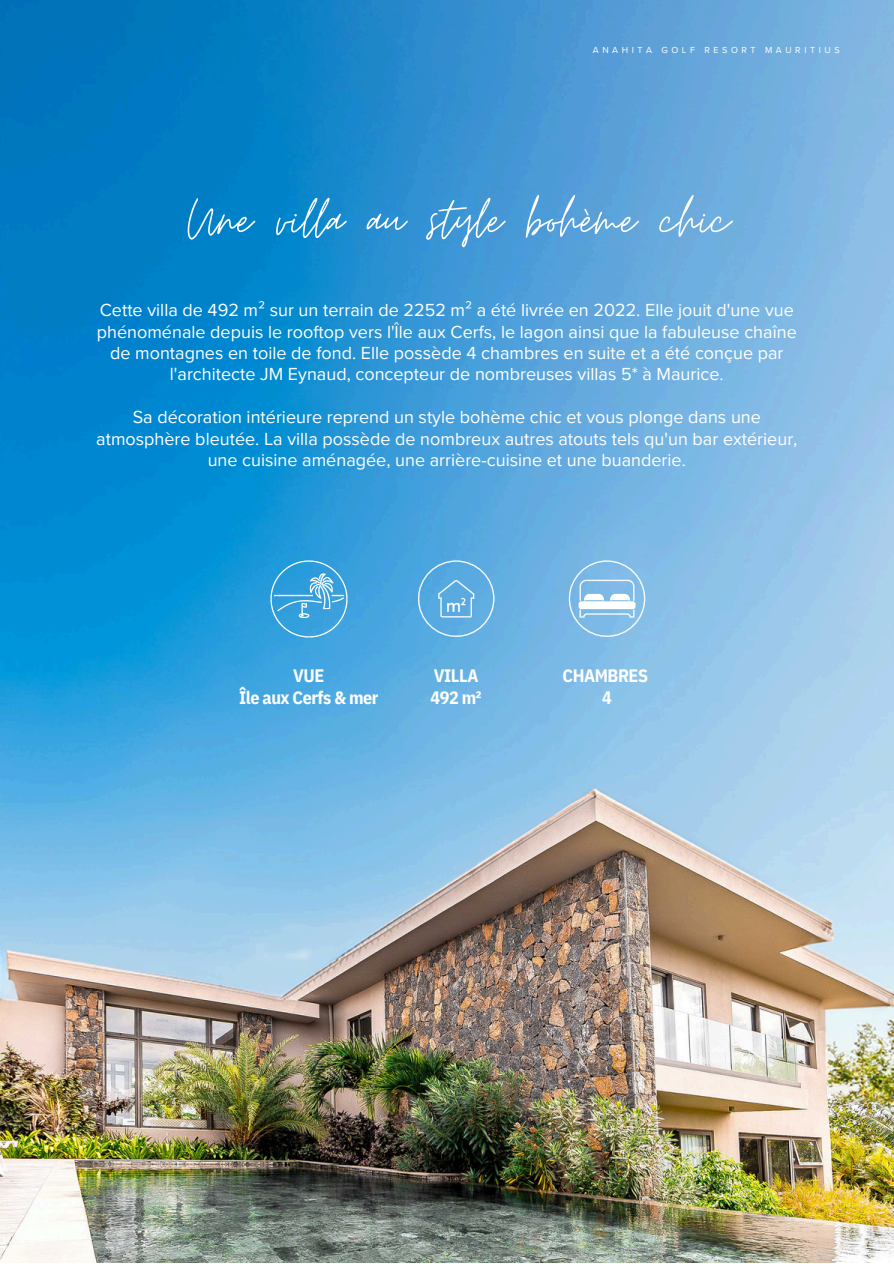
<style>
.page{position:relative;width:894px;height:1264px;background:#fff}
.page>*{position:absolute;margin:0;border:0;box-sizing:border-box;transform-origin:0 0}
.t1{font:63px "Moon Time";color:#fff}
.t2{font:18px/21.3px "Proxima Nova";color:#fff;text-align:center}
.t3{font:700 18px/21.3px "IBM Plex Sans Cond";letter-spacing:-.025em;color:#fff;text-align:center}
.t4{font:9px "Proxima Nova";letter-spacing:.395em;color:#fff}
</style>
<div class="page">
<img style="left:0;top:0;width:893px;height:1262px">
<svg style="left:418px;top:560px;width:76px;height:77px"></svg>
<svg style="left:568px;top:560px;width:77px;height:77px"></svg>
<img style="left:264px;top:554px;width:89px;height:89px">
<h3 class="t4" style="left:592px;top:45px;width:248px">ANAHITA GOLF RESORT MAURITIUS</h3>
<h2 class="t1" style="left:188px;top:181px;width:543px">Une villa au style bohème chic</h2>
<p class="t2" style="left:97px;top:300px;width:701px">Cette villa de 492 m² sur un terrain de 2252 m² a été livrée en 2022. Elle jouit d'une vue phénoménale depuis le rooftop vers l'Île aux Cerfs, le lagon ainsi que la fabuleuse chaîne de montagnes en toile de fond. Elle possède 4 chambres en suite et a été conçue par l'architecte JM Eynaud, concepteur de nombreuses villas 5* à Maurice.</p>
<h3 class="t2" style="left:96px;top:407px;width:702px">Sa décoration intérieure reprend un style bohème chic et vous plonge dans une atmosphère bleutée. La villa possède de nombreux autres atouts tels qu'un bar extérieur, une cuisine aménagée, une arrière-cuisine et une buanderie.</h3>
<h4 class="t3" style="left:239px;top:665px;width:141px">VUE<br>Île aux Cerfs &amp; mer</h4>
<h4 class="t3" style="left:562px;top:665px;width:87px">CHAMBRES<br>4</h4>
<h1 class="t3" style="left:430px;top:665px;width:53px;text-align:left">VILLA<br>492 m²</h1>
</div>
